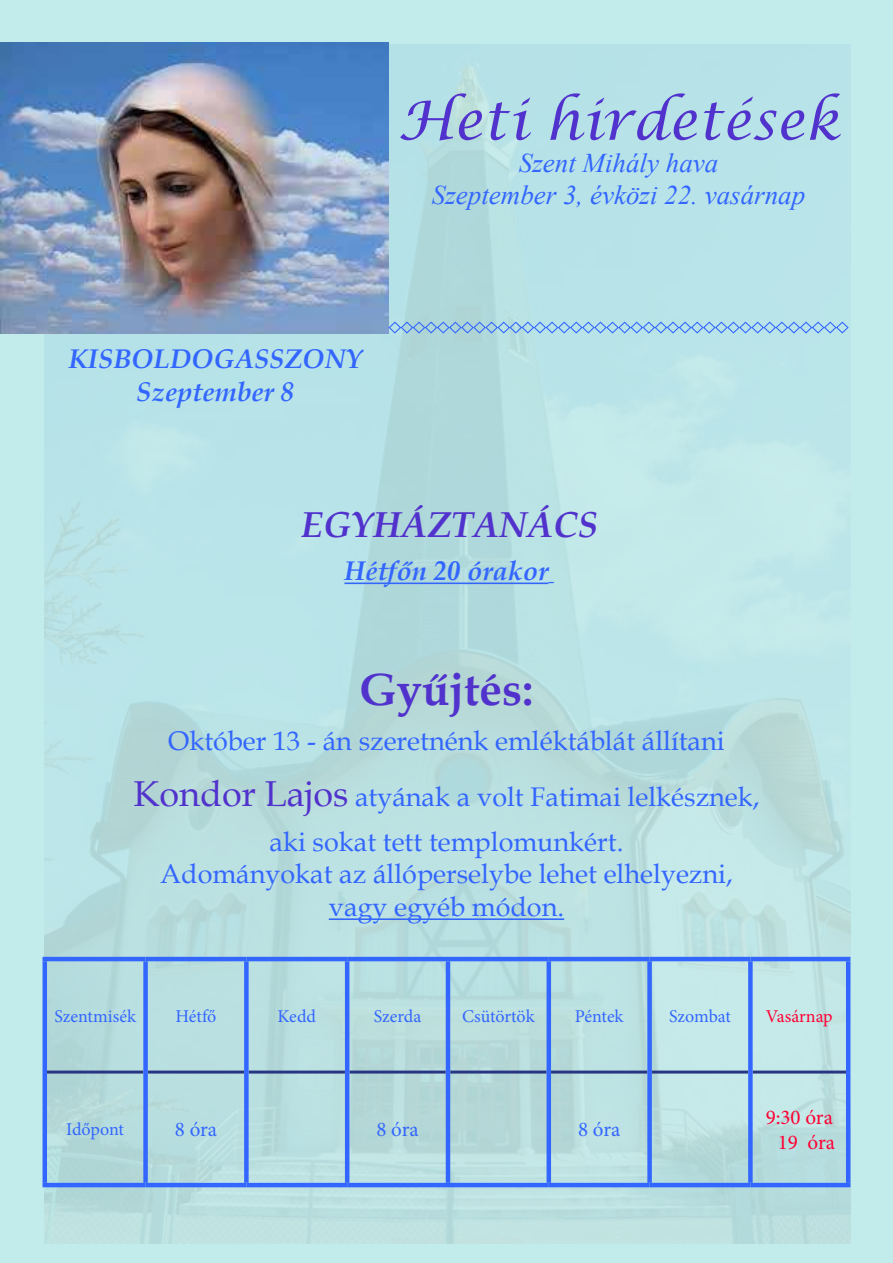
<style>
.page{position:relative;width:893px;height:1263px;background:#c2ebeb}
.page>*{position:absolute;margin:0;border:0;box-sizing:border-box;transform-origin:0 0}
.t1{font:italic 54px "Lucida Calligraphy";color:#5132cc}
.t2{font:700 45px "Book Antiqua";color:#5132cc}
.t3{font:italic 700 36px "Book Antiqua";color:#5132cc}
.t4{font:27px/32.4px "Book Antiqua";color:#36f;text-align:center}
.t5{font:italic 27px/32.4px "Times New Roman";color:#36f;text-align:center}
.t6{font:italic 700 27px/32.4px "Book Antiqua";color:#36f;text-align:center}
.t7{font:21px "Minion Pro";letter-spacing:-.005em;color:#36f}
.t8{font:21px/25.2px "Minion Pro";color:#f03;text-align:center}
.t9{font:18px "Minion Pro";letter-spacing:-.005em;color:#36f}
.t10{font:18px "Minion Pro";letter-spacing:-.005em;color:#f03}
.s1{font-size:36px;color:#5132cc}
</style>
<div class="page">
<img style="left:45px;top:45px;width:805px;height:1199px">
<hr style="left:47px;top:1070px;width:96px;height:3px;background:#283583">
<hr style="left:148px;top:1070px;width:96px;height:3px;background:#283583">
<hr style="left:249px;top:1070px;width:96px;height:3px;background:#283583">
<hr style="left:349px;top:1070px;width:97px;height:3px;background:#283583">
<hr style="left:450px;top:1070px;width:97px;height:3px;background:#283583">
<hr style="left:551px;top:1070px;width:96px;height:3px;background:#283583">
<hr style="left:652px;top:1070px;width:96px;height:3px;background:#283583">
<hr style="left:753px;top:1070px;width:93px;height:3px;background:#283583">
<hr style="left:43px;top:957px;width:103px;height:4px;background:#36f">
<hr style="left:43px;top:961px;width:4px;height:111px;background:#36f">
<hr style="left:146px;top:957px;width:100px;height:4px;background:#36f">
<div style="left:143px;top:961px;width:5px;height:111px;background:#36f"></div>
<hr style="left:246px;top:957px;width:101px;height:4px;background:#36f">
<div style="left:244px;top:961px;width:5px;height:111px;background:#36f"></div>
<hr style="left:347px;top:957px;width:101px;height:4px;background:#36f">
<hr style="left:345px;top:961px;width:4px;height:111px;background:#36f">
<hr style="left:448px;top:957px;width:101px;height:4px;background:#36f">
<hr style="left:446px;top:961px;width:4px;height:111px;background:#36f">
<hr style="left:549px;top:957px;width:101px;height:4px;background:#36f">
<hr style="left:547px;top:961px;width:4px;height:111px;background:#36f">
<hr style="left:650px;top:957px;width:100px;height:4px;background:#36f">
<div style="left:647px;top:961px;width:5px;height:111px;background:#36f"></div>
<hr style="left:750px;top:957px;width:100px;height:4px;background:#36f">
<div style="left:748px;top:961px;width:5px;height:111px;background:#36f"></div>
<hr style="left:846px;top:961px;width:4px;height:111px;background:#36f">
<hr style="left:43px;top:1072px;width:4px;height:111px;background:#36f">
<div style="left:143px;top:1072px;width:5px;height:111px;background:#36f"></div>
<div style="left:244px;top:1072px;width:5px;height:111px;background:#36f"></div>
<hr style="left:345px;top:1072px;width:4px;height:111px;background:#36f">
<hr style="left:446px;top:1072px;width:4px;height:111px;background:#36f">
<hr style="left:547px;top:1072px;width:4px;height:111px;background:#36f">
<div style="left:647px;top:1072px;width:5px;height:111px;background:#36f"></div>
<div style="left:748px;top:1072px;width:5px;height:111px;background:#36f"></div>
<hr style="left:846px;top:1072px;width:4px;height:111px;background:#36f">
<hr style="left:43px;top:1183px;width:103px;height:4px;background:#36f">
<hr style="left:146px;top:1183px;width:100px;height:4px;background:#36f">
<hr style="left:246px;top:1183px;width:101px;height:4px;background:#36f">
<hr style="left:347px;top:1183px;width:101px;height:4px;background:#36f">
<hr style="left:448px;top:1183px;width:101px;height:4px;background:#36f">
<hr style="left:549px;top:1183px;width:101px;height:4px;background:#36f">
<hr style="left:650px;top:1183px;width:100px;height:4px;background:#36f">
<hr style="left:750px;top:1183px;width:100px;height:4px;background:#36f">
<img style="left:0;top:43px;width:388px;height:291px">
<svg style="left:388px;top:321px;width:461px;height:13px"></svg>
<hr style="left:344px;top:582px;width:205px;height:2px;background:#36f">
<hr style="left:329px;top:918px;width:235px;height:2px;background:#36f">
<h1 class="t1" style="left:398px;top:88px;width:443px">Heti hirdetések</h1>
<p class="t5" style="left:432px;top:146px;width:375px">Szent Mihály hava<br>Szeptember 3, évközi 22. vasárnap</p>
<p class="t6" style="left:68px;top:343px;width:296px">KISBOLDOGASSZONY<br>Szeptember 8</p>
<h3 class="t3" style="left:301px;top:499px;width:298px">EGYHÁZTANÁCS</h3>
<p class="t6" style="left:344px;top:554px;width:206px">Hétfőn 20 órakor</p>
<h2 class="t2" style="left:360px;top:659px;width:175px">Gyűjtés:</h2>
<p class="t4" style="left:133px;top:712px;width:628px;line-height:55.9px">Október 13 - án szeretnénk emléktáblát állítani<br><span class="s1">Kondor Lajos</span> atyának a volt Fatimai lelkésznek,</p>
<p class="t4" style="left:160px;top:825px;width:574px">aki sokat tett templomunkért.<br>Adományokat az állóperselybe lehet elhelyezni, vagy egyéb módon.</p>
<p class="t9" style="left:54px;top:1004px;width:83px">Szentmisék</p>
<p class="t9" style="left:176px;top:1004px;width:42px">Hétfő</p>
<p class="t9" style="left:278px;top:1004px;width:40px">Kedd</p>
<p class="t9" style="left:374px;top:1004px;width:49px">Szerda</p>
<p class="t9" style="left:462px;top:1004px;width:74px">Csütörtök</p>
<p class="t9" style="left:575px;top:1004px;width:50px">Péntek</p>
<p class="t9" style="left:669px;top:1004px;width:63px">Szombat</p>
<p class="t10" style="left:766px;top:1004px;width:68px">Vasárnap</p>
<p class="t9" style="left:66px;top:1117px;width:59px">Időpont</p>
<p class="t7" style="left:175px;top:1115px;width:44px">8 óra</p>
<p class="t7" style="left:376px;top:1115px;width:44px">8 óra</p>
<p class="t7" style="left:578px;top:1115px;width:44px">8 óra</p>
<p class="t8" style="left:766px;top:1104px;width:71px">9:30 óra<br>19 óra</p>
</div>
